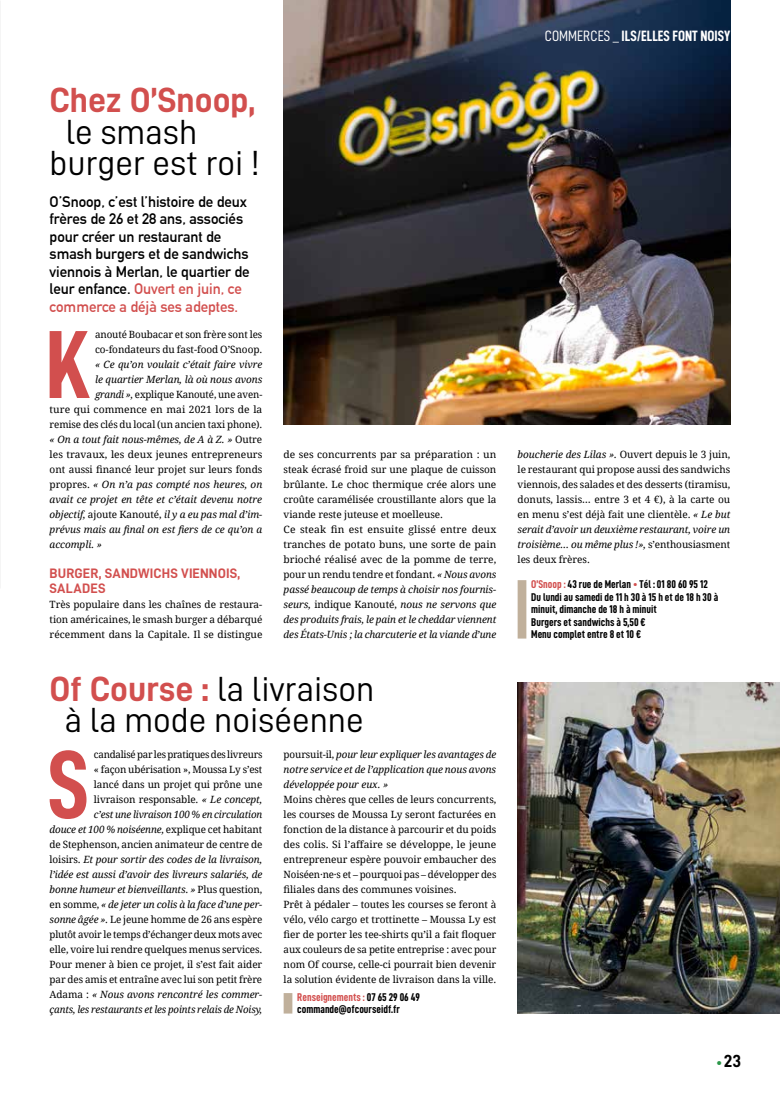
<style>
.page{position:relative;width:780px;height:1099px;background:#fff}
.page>*{position:absolute;margin:0;border:0;box-sizing:border-box;transform-origin:0 0}
.t1{font:97px "D DIN Condensed Bold";color:#d24f4e}
.t2{font:35px/31.2px "D DIN";color:#000;text-align:center}
.t3{font:35px "D DIN Bold";color:#d24f4e}
.t4{font:17.5px "D DIN Bold";color:#000}
.t5{font:700 15px/17.5px "DIN Alternate";letter-spacing:-.005em;color:#000}
.t6{font:15px "D DIN Condensed Bold";color:#fff}
.t7{font:13.75px/15px "D DIN Bold";letter-spacing:.01em;color:#d24f4e}
.t8{font:11.25px/12.5px "D DIN Condensed Bold";color:#000}
.t9{font:10px/15px "Droid Serif";letter-spacing:-.005em;color:#000}
.t10{font:italic 10px/15px "Droid Serif";letter-spacing:-.005em;color:#000;text-align:justify}
.s1{color:#d24f4e}
.s2{font-style:italic}
.s3{font-style:normal}
.s4{font-family:"D DIN Bold";color:#d24f4e}
.s5{font-family:"D DIN Condensed"}
.s6{font-family:"DIN Alternate";font-weight:700;font-size:11.25px;color:#2b9749}
</style>
<div class="page">
<img style="left:283px;top:0;width:447px;height:424px">
<img style="left:517px;top:683px;width:263px;height:330px">
<div style="left:517px;top:580px;width:9px;height:58px;background:#c0b09b"></div>
<div style="left:283px;top:993px;width:9px;height:20px;background:#c0b09b"></div>
<h2 class="t3" style="left:50px;top:81px;width:207px">Chez O’Snoop,</h2>
<h2 class="t2" style="left:50px;top:115px;width:211px;text-align:left;text-indent:16px">le smash burger est roi !</h2>
<h3 class="t5" style="left:50px;top:191px;width:201px">O’Snoop, c’est l’histoire de deux frères de 26 et 28 ans, associés pour créer un restaurant de smash burgers et de sandwichs viennois à Merlan, le quartier de leur enfance. <span class="s1">Ouvert en juin, ce commerce a déjà ses adeptes.</span></h3>
<h1 class="t1" style="left:46px;top:311px;width:46px">K</h1>
<p class="t9" style="left:95px;top:326px;width:169px">anouté Boubacar et son frère sont les co-fondateurs du fast-food O’Snoop.</p>
<p class="t10" style="left:95px;top:356px;width:169px">« Ce qu’on voulait c’était faire vivre</p>
<p class="t10" style="left:95px;top:371px;width:169px">le quartier Merlan, là où nous avons</p>
<p class="t9" style="left:95px;top:386px;width:169px"><span class="s2">grandi »,</span> explique Kanouté, une aven-</p>
<p class="t9" style="left:50px;top:401px;width:214px">ture qui commence en mai 2021 lors de la</p>
<p class="t9" style="left:50px;top:416px;width:214px">remise des clés du local (un ancien taxi phone).</p>
<p class="t10" style="left:50px;top:431px;width:214px">« On a tout fait nous-mêmes, de A à Z. » <span class="s3">Outre</span></p>
<p class="t9" style="left:50px;top:446px;width:214px">les travaux, les deux jeunes entrepreneurs</p>
<p class="t9" style="left:50px;top:461px;width:214px">ont aussi financé leur projet sur leurs fonds</p>
<p class="t10" style="left:50px;top:476px;width:214px"><span class="s3">propres.</span> « On n’a pas compté nos heures, on</p>
<p class="t10" style="left:50px;top:491px;width:214px">avait ce projet en tête et c’était devenu notre</p>
<p class="t10" style="left:50px;top:506px;width:214px">objectif, <span class="s3">ajoute Kanouté,</span> il y a eu pas mal d’im-</p>
<p class="t10" style="left:50px;top:521px;width:214px">prévus mais au final on est fiers de ce qu’on a</p>
<p class="t10" style="left:50px;top:536px;width:54px">accompli. »</p>
<h3 class="t7" style="left:50px;top:565px;width:192px">BURGER, SANDWICHS VIENNOIS,<br>SALADES</h3>
<p class="t9" style="left:50px;top:596px;width:214px;text-align:justify">Très populaire dans les chaînes de restaura&shy;tion américaines, le smash burger a débarqué récemment dans la Capitale. Il se distingue</p>
<p class="t9" style="left:283px;top:446px;width:214px">de ses concurrents par sa préparation : un steak écrasé froid sur une plaque de cuisson brûlante. Le choc thermique crée alors une croûte caramélisée croustillante alors que la viande reste juteuse et moelleuse.<br>Ce steak fin est ensuite glissé entre deux tranches de potato buns, une sorte de pain brioché réalisé avec de la pomme de terre, pour un rendu tendre et fondant. <span class="s2">« Nous avons passé beaucoup de temps à choisir nos fournis&shy;seurs,</span> indique Kanouté, <span class="s2">nous ne servons que des produits frais, le pain et le cheddar viennent des États-Unis ; la charcuterie et la viande d’une</span></p>
<h2 class="t2" style="left:50px;top:673px;width:326px"><span class="s4">Of Course :</span> la livraison à la mode noiséenne</h2>
<h1 class="t1" style="left:48px;top:731px;width:43px">S</h1>
<p class="t9" style="left:50px;top:746px;width:214px;text-align:right">candalisé par les pratiques des livreurs<br>« façon ubérisation », Moussa Ly s’est<br>lancé dans un projet qui prône une<br>livraison responsable. <span class="s2">« Le concept,<br>c’est une livraison 100 % en circulation<br>douce et 100 % noiséenne,</span> explique cet habitant de Stephenson, ancien animateur de centre de loisirs. <span class="s2">Et pour sortir des codes de la livraison, l’idée est aussi d’avoir des livreurs salariés, de bonne humeur et bienveillants. »</span> Plus question, en somme, <span class="s2">« de jeter un colis à la face d’une per&shy;sonne âgée ».</span> Le jeune homme de 26 ans espère plutôt avoir le temps d’échanger deux mots avec elle, voire lui rendre quelques menus services.<br>Pour mener à bien ce projet, il s’est fait aider par des amis et entraîne avec lui son petit frère Adama : <span class="s2">« Nous avons rencontré les commer&shy;çants, les restaurants et les points relais de Noisy,</span></p>
<p class="t10" style="left:283px;top:746px;width:214px"><span class="s3">poursuit-il,</span> pour leur expliquer les avantages de notre service et de l’application que nous avons développée pour eux. »</p>
<p class="t9" style="left:283px;top:791px;width:214px">Moins chères que celles de leurs concurrents, les courses de Moussa Ly seront facturées en fonction de la distance à parcourir et du poids des colis. Si l’affaire se développe, le jeune entrepreneur espère pouvoir embaucher des Noiséen·ne·s et – pourquoi pas – développer des filiales dans des communes voisines.<br>Prêt à pédaler – toutes les courses se feront à vélo, vélo cargo et trottinette – Moussa Ly est fier de porter les tee-shirts qu’il a fait floquer aux couleurs de sa petite entreprise : avec pour nom Of course, celle-ci pourrait bien devenir la solution évidente de livraison dans la ville.</p>
<p class="t8" style="left:297px;top:990px;width:124px"><span class="s1">Renseignements :</span> 07 65 29 06 49 commande@ofcourseidf.fr</p>
<h3 class="t6" style="left:545px;top:27px;width:187px"><span class="s5">COMMERCES _</span> ILS/ELLES FONT NOISY</h3>
<p class="t9" style="left:517px;top:446px;width:214px;text-align:justify"><span class="s2">boucherie des Lilas ».</span> Ouvert depuis le 3 juin, le restaurant qui propose aussi des sandwichs viennois, des salades et des desserts (tiramisu, donuts, lassis… entre 3 et 4 €), à la carte ou en menu s’est déjà fait une clientèle. <span class="s2">« Le but serait d’avoir un deuxième restaurant, voire un troisième… ou même plus !»,</span> s’enthousiasment les deux frères.</p>
<p class="t8" style="left:531px;top:577px;width:188px"><span class="s1">O’Snoop :</span> 43 rue de Merlan <span class="s1">•</span> Tél : 01 80 60 95 12<br>Du lundi au samedi de 11 h 30 à 15 h et de 18 h 30 à minuit, dimanche de 18 h à minuit<br>Burgers et sandwichs à 5,50 €<br>Menu complet entre 8 et 10 €</p>
<h3 class="t4" style="left:716px;top:1051px;width:26px"><span class="s6">•</span>23</h3>
</div>
